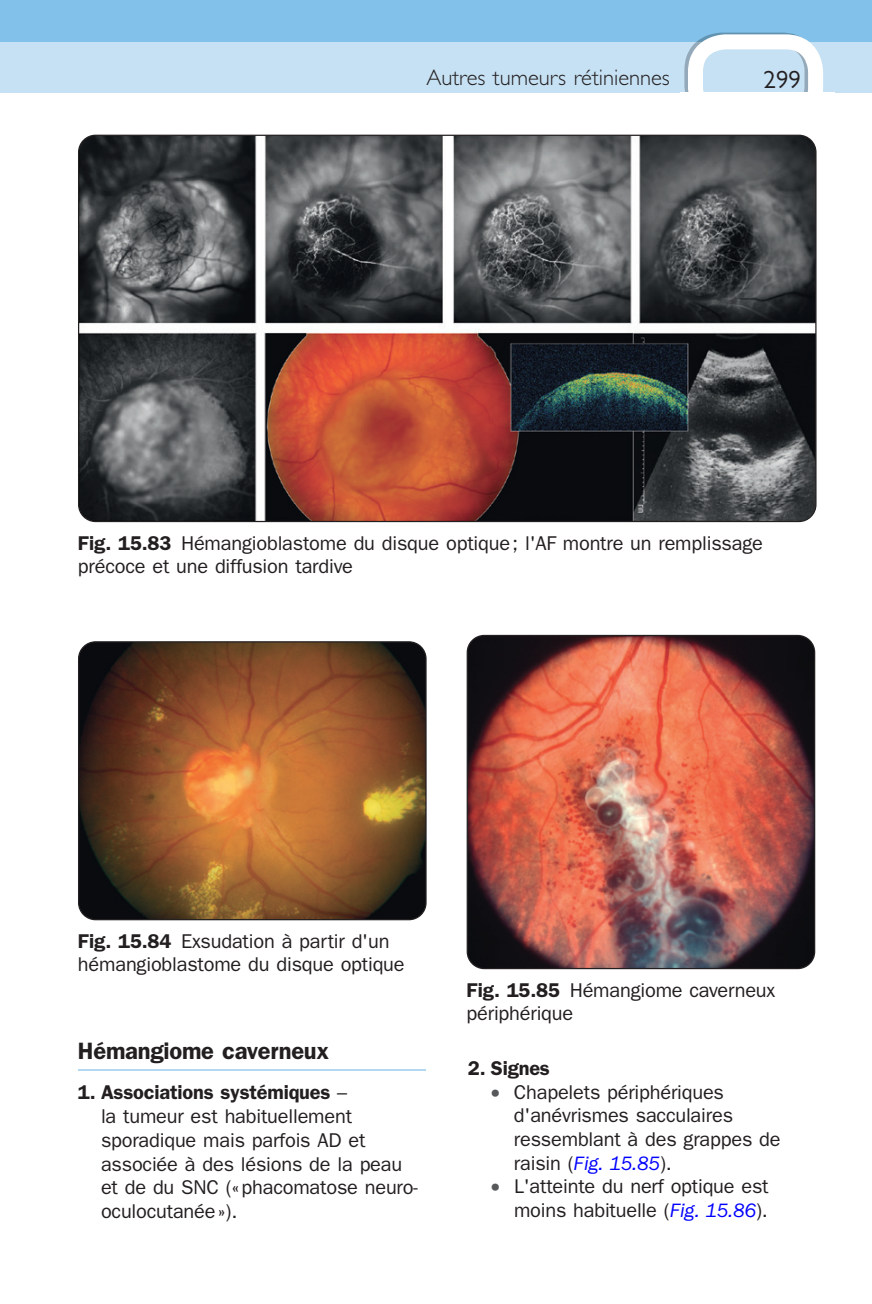
<style>
.page{position:relative;width:872px;height:1304px;background:#fff}
.page>*{position:absolute;margin:0;border:0;box-sizing:border-box;transform-origin:0 0}
.t1{font:25px "Gill Sans";color:#231f20}
.t2{font:600 23.75px "Franklin Gothic";letter-spacing:-.01em;color:#231f20}
.t3{font:300 22.5px "Gill Sans";color:#231f20}
.t4{font:20px/23.8px "Franklin Gothic";letter-spacing:-.01em;color:#231f20}
.t5{font:600 20px "Franklin Gothic";letter-spacing:-.01em;color:#231f20}
.s1{font-weight:600}
.s2{color:#57585a}
.s3{font-style:italic;color:#00f}
</style>
<div class="page">
<div style="left:0;top:0;width:872px;height:92px;background:#82c1ea"></div>
<div style="left:0;top:42px;width:872px;height:50px;background:#c6e1f4"></div>
<svg style="left:684px;top:33px;width:139px;height:59px"></svg>
<hr style="left:78px;top:1069px;width:347px;height:1px;background:#b3d8f1">
<img style="left:79px;top:135px;width:737px;height:387px">
<img style="left:79px;top:642px;width:347px;height:278px">
<div style="left:78px;top:641px;width:348px;height:279px;border:1px solid #231f20;border-radius:17px"></div>
<img style="left:468px;top:635px;width:346px;height:334px">
<div style="left:466px;top:635px;width:349px;height:334px;border:1px solid #231f20;border-radius:17px"></div>
<p class="t3" style="left:426px;top:65px;width:245px">Autres tumeurs rétiniennes</p>
<p class="t1" style="left:763px;top:65px;width:39px">299</p>
<p class="t4" style="left:78px;top:532px;width:686px;line-height:22.5px"><span class="s1">Fig. 15.83</span> Hémangioblastome du disque optique ; l'AF montre un remplissage précoce et une diffusion tardive</p>
<p class="t4" style="left:78px;top:930px;width:328px;line-height:22.5px"><span class="s1">Fig. 15.84</span> Exsudation à partir d'un hémangioblastome du disque optique</p>
<p class="t2" style="left:78px;top:1037px;width:253px">Hémangiome caverneux</p>
<p class="t4" style="left:101px;top:1081px;width:318px;text-indent:-23px"><span class="s1">1. Associations systémiques</span> –<br>la tumeur est habituellement sporadique mais parfois AD et associée à des lésions de la peau et de du SNC (« phacomatose neuro&shy;oculocutanée »).</p>
<p class="t4" style="left:466px;top:979px;width:310px;line-height:22.5px"><span class="s1">Fig. 15.85</span> Hémangiome caverneux périphérique</p>
<p class="t5" style="left:468px;top:1056px;width:84px">2. Signes</p>
<p class="t4" style="left:514px;top:1080px;width:268px;text-indent:-23px"><span class="s2">•</span> Chapelets périphériques d'anévrismes sacculaires ressemblant à des grappes de raisin ( <span class="s3">Fig. 15.85</span> ).</p>
<p class="t4" style="left:491px;top:1175px;width:279px;text-align:right"><span class="s2">•</span> L'atteinte du nerf optique est moins habituelle ( <span class="s3">Fig. 15.86</span> ).</p>
</div>
